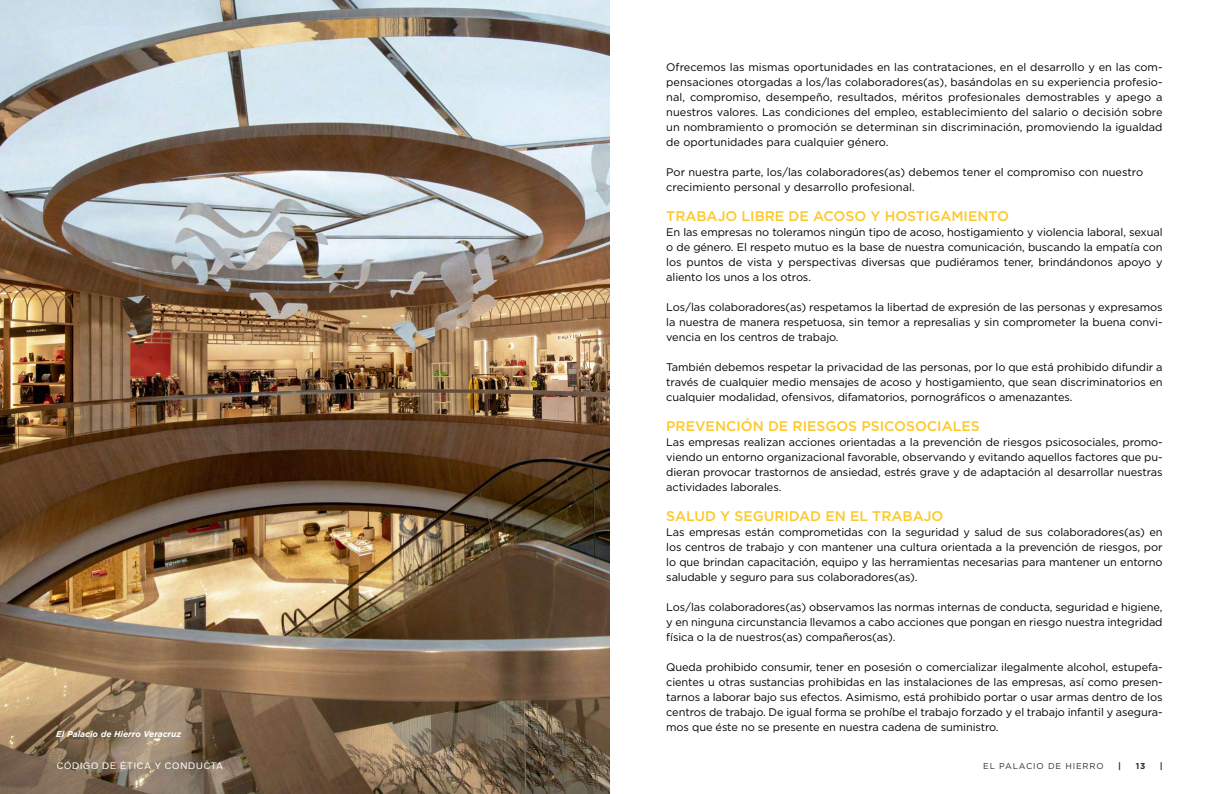
<style>
.page{position:relative;width:1219px;height:794px;background:#fff}
.page>*{position:absolute;margin:0;border:0;box-sizing:border-box;transform-origin:0 0}
.t1{font:500 14px "Gotham";color:#fec827}
.t2{font:11px/15px "Gotham";letter-spacing:-.01em;color:#000;text-align:justify}
.t3{font:italic 700 8.5px "Gotham";color:#fff}
.t4{font:8.5px "Vonnes";letter-spacing:.1em;color:#fff}
.t5{font:8.5px "Gotham";letter-spacing:.1em;color:#2e2e2e}
.t6{font:700 8.5px "Gotham";color:#2e2e2e}
</style>
<div class="page">
<img style="left:0;top:0;width:609px;height:794px">
<p class="t3" style="left:56px;top:728px;width:126px">El Palacio de Hierro Veracruz</p>
<p class="t4" style="left:57px;top:761px;width:168px">CÓDIGO DE ÉTICA Y CONDUCTA</p>
<p class="t2" style="left:666px;top:59px;width:498px">Ofrecemos las mismas oportunidades en las contrataciones, en el desarrollo y en las com&shy;pensaciones otorgadas a los/las colaboradores(as), basándolas en su experiencia profesio&shy;nal, compromiso, desempeño, resultados, méritos profesionales demostrables y apego a nuestros valores. Las condiciones del empleo, establecimiento del salario o decisión sobre un nombramiento o promoción se determinan sin discriminación, promoviendo la igualdad de oportunidades para cualquier género.</p>
<p class="t2" style="left:666px;top:164px;width:478px">Por nuestra parte, los/las colaboradores(as) debemos tener el compromiso con nuestro crecimiento personal y desarrollo profesional.</p>
<p class="t1" style="left:666px;top:208px;width:344px">TRABAJO LIBRE DE ACOSO Y HOSTIGAMIENTO</p>
<p class="t2" style="left:666px;top:224px;width:498px">En las empresas no toleramos ningún tipo de acoso, hostigamiento y violencia laboral, sexual o de género. El respeto mutuo es la base de nuestra comunicación, buscando la empatía con los puntos de vista y perspectivas diversas que pudiéramos tener, brindándonos apoyo y aliento los unos a los otros.</p>
<p class="t2" style="left:666px;top:299px;width:498px">Los/las colaboradores(as) respetamos la libertad de expresión de las personas y expresamos la nuestra de manera respetuosa, sin temor a represalias y sin comprometer la buena convi&shy;vencia en los centros de trabajo.</p>
<p class="t2" style="left:666px;top:359px;width:498px">También debemos respetar la privacidad de las personas, por lo que está prohibido difundir a través de cualquier medio mensajes de acoso y hostigamiento, que sean discriminatorios en cualquier modalidad, ofensivos, difamatorios, pornográficos o amenazantes.</p>
<p class="t1" style="left:666px;top:418px;width:315px">PREVENCIÓN DE RIESGOS PSICOSOCIALES</p>
<p class="t2" style="left:666px;top:434px;width:498px">Las empresas realizan acciones orientadas a la prevención de riesgos psicosociales, promo&shy;viendo un entorno organizacional favorable, observando y evitando aquellos factores que pu&shy;dieran provocar trastornos de ansiedad, estrés grave y de adaptación al desarrollar nuestras actividades laborales.</p>
<p class="t1" style="left:666px;top:508px;width:279px">SALUD Y SEGURIDAD EN EL TRABAJO</p>
<p class="t2" style="left:666px;top:524px;width:498px">Las empresas están comprometidas con la seguridad y salud de sus colaboradores(as) en los centros de trabajo y con mantener una cultura orientada a la prevención de riesgos, por lo que brindan capacitación, equipo y las herramientas necesarias para mantener un entorno saludable y seguro para sus colaboradores(as).</p>
<p class="t2" style="left:666px;top:599px;width:498px">Los/las colaboradores(as) observamos las normas internas de conducta, seguridad e higiene, y en ninguna circunstancia llevamos a cabo acciones que pongan en riesgo nuestra integridad física o la de nuestros(as) compañeros(as).</p>
<p class="t2" style="left:666px;top:659px;width:498px">Queda prohibido consumir, tener en posesión o comercializar ilegalmente alcohol, estupefa&shy;cientes u otras sustancias prohibidas en las instalaciones de las empresas, así como presen&shy;tarnos a laborar bajo sus efectos. Asimismo, está prohibido portar o usar armas dentro de los centros de trabajo. De igual forma se prohíbe el trabajo forzado y el trabajo infantil y asegura&shy;mos que éste no se presente en nuestra cadena de suministro.</p>
<p class="t5" style="left:983px;top:760px;width:122px">EL PALACIO DE HIERRO</p>
<p class="t6" style="left:1118px;top:760px;width:4px">|</p>
<p class="t6" style="left:1136px;top:760px;width:11px">13</p>
<p class="t6" style="left:1160px;top:760px;width:4px">|</p>
</div>
